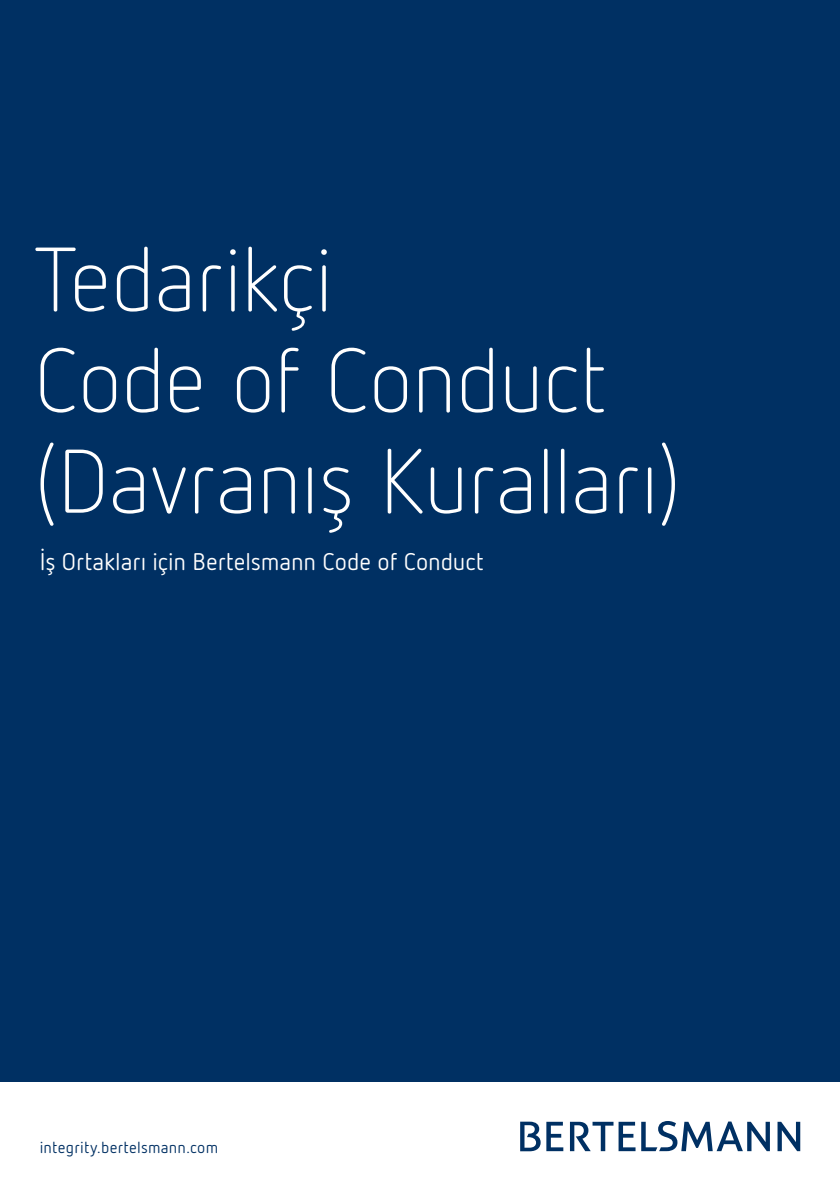
<style>
.page{position:relative;width:840px;height:1191px;background:#fff}
.page>*{position:absolute;margin:0;border:0;box-sizing:border-box;transform-origin:0 0}
.t1{font:300 90px/101px "Netto";letter-spacing:-.02em;color:#fff}
.t2{font:24px "Netto";letter-spacing:-.005em;color:#fff}
.t3{font:16px "Netto";letter-spacing:.015em;color:#003063}
</style>
<div class="page">
<svg style="left:546px;top:1121px;width:17px;height:30px"></svg>
<svg style="left:520px;top:1121px;width:20px;height:30px"></svg>
<svg style="left:570px;top:1121px;width:65px;height:30px"></svg>
<svg style="left:777px;top:1121px;width:22px;height:30px"></svg>
<svg style="left:641px;top:1121px;width:128px;height:30px"></svg>
<div style="left:0;top:0;width:839px;height:1082px;background:#003063"></div>
<p class="t1" style="left:34px;top:228px;width:648px">Tedarikçi<br>Code of Conduct (Davranış Kuralları)</p>
<p class="t2" style="left:40px;top:546px;width:445px">İş Ortakları için Bertelsmann Code of Conduct</p>
<p class="t3" style="left:40px;top:1137px;width:180px">integrity.bertelsmann.com</p>
</div>
